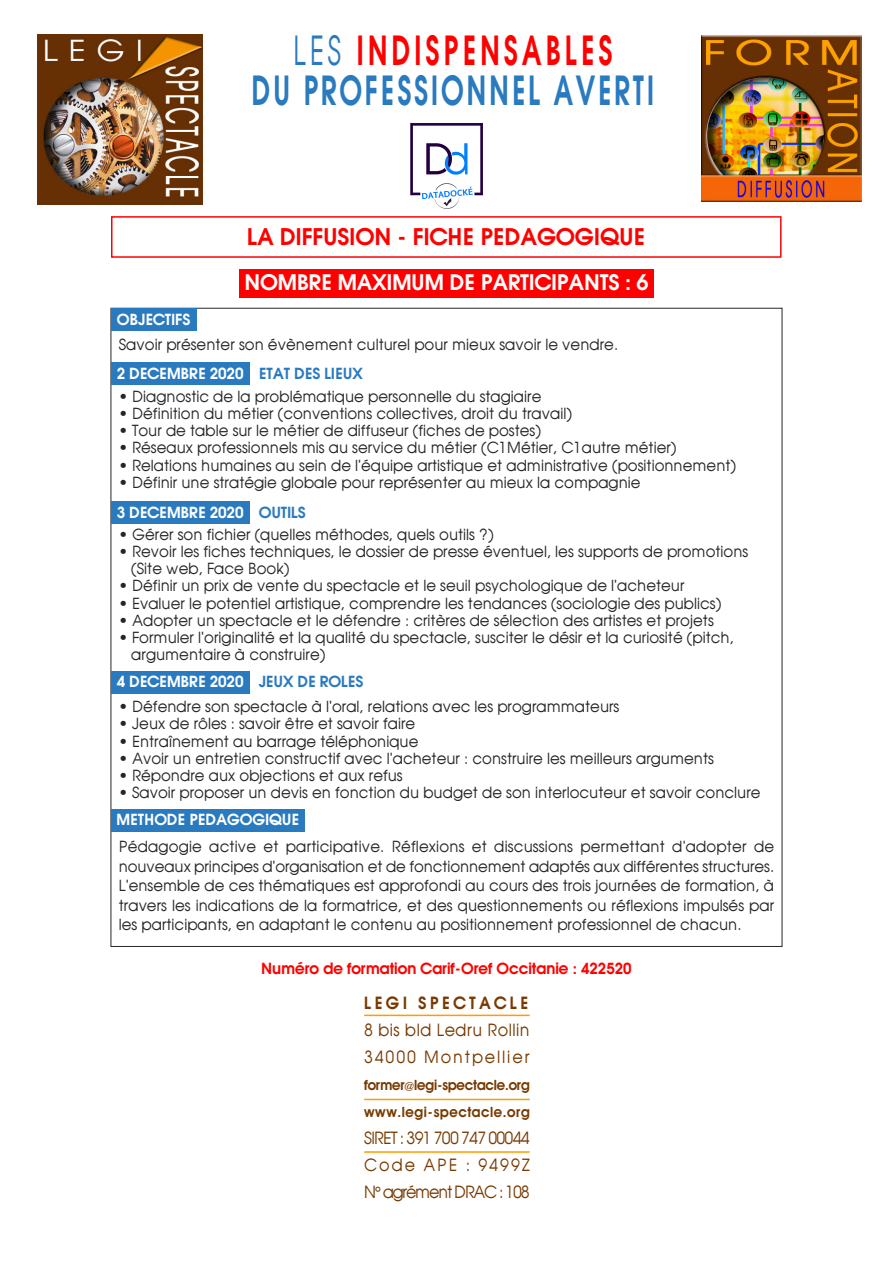
<style>
.page{position:relative;width:893px;height:1263px;background:#fff}
.page>*{position:absolute;margin:0;border:0;box-sizing:border-box;transform-origin:0 0}
.t1{font:600 39.3px/40.5px "Avant Garde";letter-spacing:.1em;color:#2a7ac0;text-align:center;scale:.69 1}
.t2{font:600 22.5px "Avant Garde";letter-spacing:-.01em;color:#f00}
.t3{font:600 21px "Avant Garde";letter-spacing:-.01em;color:#fff}
.t4{font:16.5px/27px "Avant Garde";letter-spacing:.03em;color:#783a00;text-align:justify}
.t5{font:16.5px/27px "Avant Garde";letter-spacing:.115em;color:#783a00}
.t6{font:600 16.5px "Avant Garde";letter-spacing:.2em;color:#783a00}
.t7{font:15px/19.5px "Avant Garde";color:#272627}
.t8{font:600 15px "Avant Garde";letter-spacing:-.01em;color:#fff}
.t9{font:600 15px "Avant Garde";color:#f00}
.t10{font:600 13.5px/27px "Avant Garde";letter-spacing:-.01em;color:#783a00}
.s1{font-weight:400}
.s2{color:#f00}
.s3{color:#2a7ac0}
</style>
<div class="page">
<div style="left:111px;top:216px;width:671px;height:42px;border:2px solid #f00"></div>
<div style="left:239px;top:269px;width:415px;height:29px;background:#f00"></div>
<img style="left:37px;top:35px;width:165px;height:170px">
<img style="left:701px;top:36px;width:160px;height:165px">
<img style="left:410px;top:123px;width:73px;height:86px">
<div style="left:111px;top:363px;width:138px;height:22px;background:#2a7ac0"></div>
<div style="left:111px;top:502px;width:138px;height:22px;background:#2a7ac0"></div>
<div style="left:111px;top:671px;width:138px;height:22px;background:#2a7ac0"></div>
<div style="left:111px;top:809px;width:194px;height:22px;background:#2a7ac0"></div>
<div style="left:111px;top:309px;width:85px;height:22px;background:#2a7ac0"></div>
<hr style="left:364px;top:1015px;width:166px;height:1px;background:#ff9d00">
<hr style="left:364px;top:1099px;width:166px;height:1px;background:#ff9d00">
<hr style="left:364px;top:1151px;width:166px;height:2px;background:#ff9d00">
<h1 class="t1" style="left:252px;top:30px;width:585px"><span class="s1">LES</span> <span class="s2">INDISPENSABLES<br></span>DU PROFESSIONNEL AVERTI</h1>
<h2 class="t2" style="left:247px;top:223px;width:400px">LA DIFFUSION - FICHE PEDAGOGIQUE</h2>
<p class="t8" style="left:117px;top:310px;width:75px">OBJECTIFS</p>
<h3 class="t3" style="left:245px;top:269px;width:405px">NOMBRE MAXIMUM DE PARTICIPANTS : 6</h3>
<p class="t7" style="left:119px;top:335px;width:501px">Savoir présenter son évènement culturel pour mieux savoir le vendre.</p>
<p class="t7" style="left:119px;top:387px;width:424px">• Diagnostic de la problématique personnelle du stagiaire</p>
<p class="t7" style="left:119px;top:404px;width:455px">• Définition du métier (conventions collectives, droit du travail)</p>
<p class="t7" style="left:119px;top:421px;width:424px">• Tour de table sur le métier de diffuseur (fiches de postes)</p>
<p class="t7" style="left:119px;top:438px;width:559px">• Réseaux professionnels mis au service du métier (C1Métier, C1autre métier)</p>
<p class="t7" style="left:119px;top:456px;width:619px">• Relations humaines au sein de l'équipe artistique et administrative (positionnement)</p>
<p class="t7" style="left:119px;top:473px;width:523px">• Définir une stratégie globale pour représenter au mieux la compagnie</p>
<p class="t7" style="left:119px;top:525px;width:376px">• Gérer son fichier (quelles méthodes, quels outils ?)</p>
<p class="t7" style="left:131px;top:543px;width:619px;line-height:17.2px;text-indent:-12px">• Revoir les fiches techniques, le dossier de presse éventuel, les supports de promotions (Site web, Face Book)</p>
<p class="t7" style="left:119px;top:576px;width:567px">• Définir un prix de vente du spectacle et le seuil psychologique de l'acheteur</p>
<p class="t7" style="left:119px;top:594px;width:604px">• Evaluer le potentiel artistique, comprendre les tendances (sociologie des publics)</p>
<p class="t7" style="left:119px;top:611px;width:596px">• Adopter un spectacle et le défendre : critères de sélection des artistes et projets</p>
<p class="t7" style="left:131px;top:629px;width:604px;line-height:17.2px;text-indent:-12px">• Formuler l'originalité et la qualité du spectacle, susciter le désir et la curiosité (pitch, argumentaire à construire)</p>
<p class="t7" style="left:119px;top:697px;width:502px">• Défendre son spectacle à l'oral, relations avec les programmateurs</p>
<p class="t7" style="left:119px;top:714px;width:298px">• Jeux de rôles : savoir être et savoir faire</p>
<p class="t7" style="left:119px;top:732px;width:301px">• Entraînement au barrage téléphonique</p>
<p class="t7" style="left:119px;top:749px;width:597px">• Avoir un entretien constructif avec l'acheteur : construire les meilleurs arguments</p>
<p class="t7" style="left:119px;top:766px;width:285px">• Répondre aux objections et aux refus</p>
<p class="t7" style="left:119px;top:783px;width:643px">• Savoir proposer un devis en fonction du budget de son interlocuteur et savoir conclure</p>
<p class="t7" style="left:119px;top:837px;width:657px;text-align:justify">Pédagogie active et participative. Réflexions et discussions permettant d'adopter de nouveaux principes d'organisation et de fonctionnement adaptés aux différentes structures.<br>L'ensemble de ces thématiques est approfondi au cours des trois journées de formation, à travers les indications de la formatrice, et des questionnements ou réflexions impulsés par les participants, en adaptant le contenu au positionnement professionnel de chacun.</p>
<p class="t8" style="left:117px;top:364px;width:247px">2 DECEMBRE 2020 <span class="s3">ETAT DES LIEUX</span></p>
<p class="t8" style="left:117px;top:503px;width:190px">3 DECEMBRE 2020 <span class="s3">OUTILS</span></p>
<p class="t8" style="left:117px;top:672px;width:248px">4 DECEMBRE 2020 <span class="s3">JEUX DE ROLES</span></p>
<p class="t8" style="left:117px;top:810px;width:184px">METHODE PEDAGOGIQUE</p>
<p class="t9" style="left:261px;top:959px;width:372px">Numéro de formation Carif-Oref Occitanie : 422520</p>
<p class="t6" style="left:364px;top:992px;width:166px">LEGI SPECTACLE</p>
<p class="t5" style="left:364px;top:1016px;width:167px">8 bis bld Ledru Rollin<br>34000 Montpellier</p>
<p class="t10" style="left:364px;top:1071px;width:167px">former@legi-spectacle.org www.legi-spectacle.org</p>
<p class="t4" style="left:364px;top:1124px;width:167px">SIRET : 391 700 747 00044<br>Code APE : 9499Z N° agrément DRAC : 108</p>
</div>
